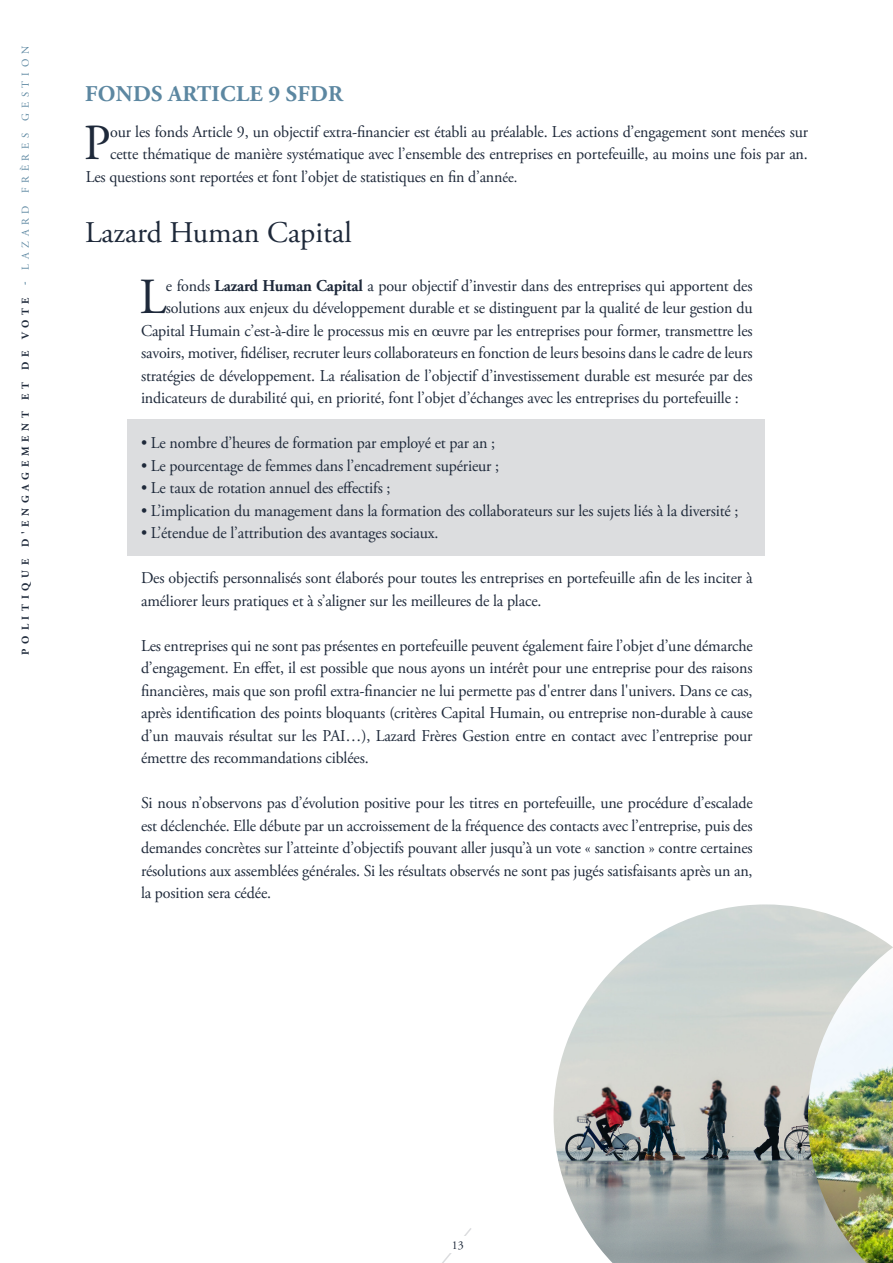
<style>
.page{position:relative;width:893px;height:1263px;background:#fff}
.page>*{position:absolute;margin:0;border:0;box-sizing:border-box;transform-origin:0 0}
.t1{font:50.4px "Adobe Garamond Pro";color:#1e293a}
.t2{font:30px "Adobe Garamond Pro";color:#1e293a}
.t3{font:700 22.5px "Adobe Garamond Pro";letter-spacing:.015em;color:#5c87a1}
.t4{font:16.5px/22.5px "Adobe Garamond Pro";letter-spacing:-.01em;color:#1e293a;text-align:justify}
.t5{font:12px "Adobe Garamond Pro";color:#1e293a}
.t6{font:700 10.5px "Adobe Garamond Pro";letter-spacing:.455em;color:#1e293a}
.s1{color:#5c87a1}
.s2{font-weight:400;color:#5c87a1}
.s3{font-size:15px}
.s4{font-weight:700}
</style>
<div class="page">
<svg style="left:442px;top:1228px;width:29px;height:35px"></svg>
<div style="left:450px;top:1236px;width:16px;height:16px;background:#fff"></div>
<div style="left:128px;top:420px;width:637px;height:136px;background:#dcdddf"></div>
<img style="left:554px;top:904px;width:339px;height:359px">
<img style="left:808px;top:947px;width:85px;height:316px">
<p class="t6" style="left:19px;top:654px;width:610px;rotate:-90deg">POLITIQUE D'ENGAGEMENT ET DE VOTE <span class="s1">-</span> <span class="s2">LAZARD FRÈRES GESTION</span></p>
<p class="t3" style="left:85px;top:81px;width:259px">FONDS ARTICLE 9 SFDR</p>
<p class="t1" style="left:84px;top:113px;width:28px">P</p>
<p class="t4" style="left:110px;top:121px;width:699px">our les fonds Article 9, un objectif extra-financier est établi au préalable. Les actions d’engagement sont menées sur</p>
<p class="t4" style="left:110px;top:143px;width:699px">cette thématique de manière systématique avec l’ensemble des entreprises en portefeuille, au moins une fois par an.</p>
<p class="t4" style="left:86px;top:166px;width:433px">Les questions sont reportées et font l’objet de statistiques en fin d’ann<span class="s3">ée.</span></p>
<p class="t2" style="left:85px;top:214px;width:268px">Lazard Human Capital</p>
<p class="t1" style="left:139px;top:267px;width:29px">L</p>
<p class="t4" style="left:166px;top:275px;width:588px">e fonds <span class="s4">Lazard Human Capital</span> a pour objectif d’investir dans des entreprises qui apportent des</p>
<p class="t4" style="left:166px;top:297px;width:588px">solutions aux enjeux du développement durable et se distinguent par la qualité de leur gestion du</p>
<p class="t4" style="left:141px;top:320px;width:613px">Capital Humain c’est-à-dire le processus mis en œuvre par les entreprises pour former, transmettre les</p>
<p class="t4" style="left:141px;top:342px;width:613px">savoirs, motiver, fidéliser, recruter leurs collaborateurs en fonction de leurs besoins dans le cadre de leurs</p>
<p class="t4" style="left:141px;top:365px;width:613px">stratégies de développement. La réalisation de l’objectif d’investissement durable est mesurée par des</p>
<p class="t4" style="left:141px;top:387px;width:599px">indicateurs de durabilité qui, en priorité, font l’objet d’échanges avec les entreprises du portefeuille :</p>
<p class="t4" style="left:141px;top:432px;width:356px">• Le nombre d’heures de formation par employé et par an ;</p>
<p class="t4" style="left:141px;top:455px;width:360px">• Le pourcentage de femmes dans l’encadrement supérieur ;</p>
<p class="t4" style="left:141px;top:477px;width:251px">• Le taux de rotation annuel des effectifs ;</p>
<p class="t4" style="left:141px;top:500px;width:599px">• L’implication du management dans la formation des collaborateurs sur les sujets liés à la diversité ;</p>
<p class="t4" style="left:141px;top:522px;width:299px">• L’étendue de l’attribution des avantages sociaux.</p>
<p class="t4" style="left:141px;top:567px;width:613px">Des objectifs personnalisés sont élaborés pour toutes les entreprises en portefeuille afin de les inciter à améliorer leurs pratiques et à s’aligner sur les meilleures de la place.</p>
<p class="t4" style="left:141px;top:635px;width:613px">Les entreprises qui ne sont pas présentes en portefeuille peuvent également faire l’objet d’une démarche d’engagement. En effet, il est possible que nous ayons un intérêt pour une entreprise pour des raisons financières, mais que son profil extra-financier ne lui permette pas d'entrer dans l'univers. Dans ce cas, après identification des points bloquants (critères Capital Humain, ou entreprise non-durable à cause d’un mauvais résultat sur les PAI…), Lazard Frères Gestion entre en contact avec l’entreprise pour émettre des recommandations ciblées.</p>
<p class="t4" style="left:141px;top:792px;width:613px">Si nous n’observons pas d’évolution positive pour les titres en portefeuille, une procédure d’escalade est déclenchée. Elle débute par un accroissement de la fréquence des contacts avec l’entreprise, puis des demandes concrètes sur l’atteinte d’objectifs pouvant aller jusqu’à un vote « sanction » contre certaines résolutions aux assemblées générales. Si les résultats observés ne sont pas jugés satisfaisants après un an, la position sera cédée.</p>
<p class="t5" style="left:452px;top:1237px;width:13px">13</p>
</div>
